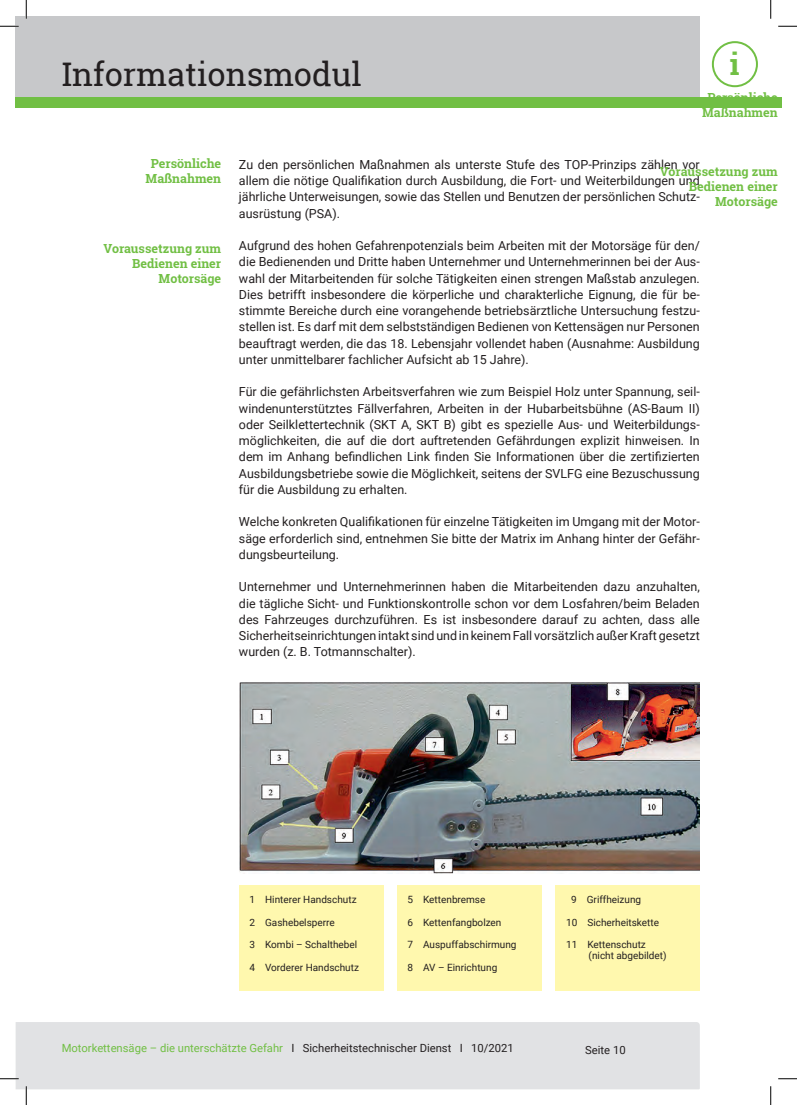
<style>
.page{position:relative;width:797px;height:1105px;background:#fff}
.page>*{position:absolute;margin:0;border:0;box-sizing:border-box;transform-origin:0 0}
.t1{font:32.5px "Roboto Slab";color:#231f20}
.t2{font:700 30px "Roboto Slab";color:#71bf44}
.t3{font:12.5px/16.2px "Roboto";color:#231f20;text-align:justify}
.t4{font:700 12.5px/15px "Roboto Slab";color:#71bf44;text-align:center}
.t5{font:11.25px "Roboto";color:#71bf44}
.t6{font:11.25px "Roboto";color:#231f20}
.t7{font:10px/11.2px "Roboto";color:#231f20}
.s1{color:#231f20}
</style>
<div class="page">
<div style="left:16px;top:16px;width:765px;height:86px;background:#c7c8ca"></div>
<div style="left:699px;top:16px;width:82px;height:86px;background:#fff"></div>
<div style="left:16px;top:97px;width:765px;height:11px;background:#71bf44"></div>
<div style="left:712px;top:41px;width:46px;height:46px;border:2px solid #71bf44;border-radius:50%"></div>
<div style="left:16px;top:1022px;width:683px;height:67px;background:#e1e2e4"></div>
<img style="left:239px;top:683px;width:460px;height:190px">
<div style="left:239px;top:885px;width:144px;height:105px;background:#fff8ae"></div>
<div style="left:397px;top:885px;width:144px;height:105px;background:#fff8ae"></div>
<div style="left:555px;top:885px;width:144px;height:105px;background:#fff8ae"></div>
<svg style="left:0;top:25px;width:19px;height:2px"></svg>
<svg style="left:778px;top:25px;width:19px;height:2px"></svg>
<svg style="left:0;top:1078px;width:19px;height:1px"></svg>
<svg style="left:778px;top:1078px;width:19px;height:1px"></svg>
<svg style="left:25px;top:0;width:2px;height:19px"></svg>
<svg style="left:25px;top:1086px;width:2px;height:19px"></svg>
<svg style="left:770px;top:0;width:1px;height:19px"></svg>
<svg style="left:770px;top:1086px;width:1px;height:19px"></svg>
<h1 class="t1" style="left:62px;top:52px;width:301px">Informationsmodul</h1>
<h2 class="t2" style="left:729px;top:43px;width:11px">i</h2>
<p class="t4" style="left:146px;top:156px;width:77px">Persönliche<br>Maßnahmen</p>
<p class="t4" style="left:103px;top:240px;width:119px;text-align:right">Voraussetzung zum<br>Bedienen einer<br>Motorsäge</p>
<p class="t4" style="left:702px;top:90px;width:77px">Persönliche<br>Maßnahmen</p>
<p class="t3" style="left:239px;top:156px;width:462px">Zu den persönlichen Maßnahmen als unterste Stufe des TOP-Prinzips zählen vor allem die nötige Qualifikation durch Ausbildung, die Fort- und Weiterbildungen und jährliche Unterweisungen, sowie das Stellen und Benutzen der persönlichen Schutz&shy;ausrüstung (PSA).</p>
<p class="t3" style="left:239px;top:237px;width:462px">Aufgrund des hohen Gefahrenpotenzials beim Arbeiten mit der Motorsäge für den/ die Bedienenden und Dritte haben Unternehmer und Unternehmerinnen bei der Aus&shy;wahl der Mitarbeitenden für solche Tätigkeiten einen strengen Maßstab anzulegen.<br>Dies betrifft insbesondere die körperliche und charakterliche Eignung, die für be&shy;stimmte Bereiche durch eine vorangehende betriebsärztliche Untersuchung festzu&shy;stellen ist. Es darf mit dem selbstständigen Bedienen von Kettensägen nur Personen beauftragt werden, die das 18. Lebensjahr vollendet haben (Ausnahme: Ausbildung unter unmittelbarer fachlicher Aufsicht ab 15 Jahre).</p>
<p class="t3" style="left:239px;top:383px;width:462px">Für die gefährlichsten Arbeitsverfahren wie zum Beispiel Holz unter Spannung, seil&shy;windenunterstütztes Fällverfahren, Arbeiten in der Hubarbeitsbühne (AS-Baum II) oder Seilklettertechnik (SKT A, SKT B) gibt es spezielle Aus- und Weiterbildungs&shy;möglichkeiten, die auf die dort auftretenden Gefährdungen explizit hinweisen. In dem im Anhang befindlichen Link finden Sie Informationen über die zertifizierten Ausbildungsbetriebe sowie die Möglichkeit, seitens der SVLFG eine Bezuschussung für die Ausbildung zu erhalten.</p>
<p class="t3" style="left:239px;top:513px;width:462px">Welche konkreten Qualifikationen für einzelne Tätigkeiten im Umgang mit der Motor&shy;säge erforderlich sind, entnehmen Sie bitte der Matrix im Anhang hinter der Gefähr&shy;dungsbeurteilung.</p>
<p class="t3" style="left:239px;top:578px;width:462px">Unternehmer und Unternehmerinnen haben die Mitarbeitenden dazu anzuhalten, die tägliche Sicht- und Funktionskontrolle schon vor dem Losfahren/beim Beladen des Fahrzeuges durchzuführen. Es ist insbesondere darauf zu achten, dass alle Sicherheitseinrichtungen intakt sind und in keinem Fall vorsätzlich außer Kraft gesetzt wurden (z. B. Totmannschalter).</p>
<p class="t4" style="left:660px;top:164px;width:119px;text-align:right">Voraussetzung zum<br>Bedienen einer<br>Motorsäge</p>
<p class="t7" style="left:249px;top:893px;width:108px">1 Hinterer Handschutz</p>
<p class="t7" style="left:249px;top:916px;width:87px">2 Gashebelsperre</p>
<p class="t7" style="left:249px;top:938px;width:109px">3 Kombi – Schalthebel</p>
<p class="t7" style="left:249px;top:961px;width:111px">4 Vorderer Handschutz</p>
<p class="t7" style="left:407px;top:893px;width:79px">5 Kettenbremse</p>
<p class="t7" style="left:407px;top:916px;width:95px">6 Kettenfangbolzen</p>
<p class="t7" style="left:407px;top:938px;width:110px">7 Auspuffabschirmung</p>
<p class="t7" style="left:407px;top:961px;width:91px">8 AV – Einrichtung</p>
<p class="t7" style="left:571px;top:893px;width:71px">9 Griffheizung</p>
<p class="t7" style="left:566px;top:916px;width:94px">10 Sicherheitskette</p>
<p class="t7" style="left:588px;top:938px;width:79px;text-indent:-22px">11 Kettenschutz (nicht abgebildet)</p>
<p class="t5" style="left:62px;top:1040px;width:453px">Motorkettensäge – die unterschätzte Gefahr <span class="s1">I Sicherheitstechnischer Dienst I 10/2021</span></p>
<p class="t6" style="left:585px;top:1042px;width:42px">Seite 10</p>
</div>
